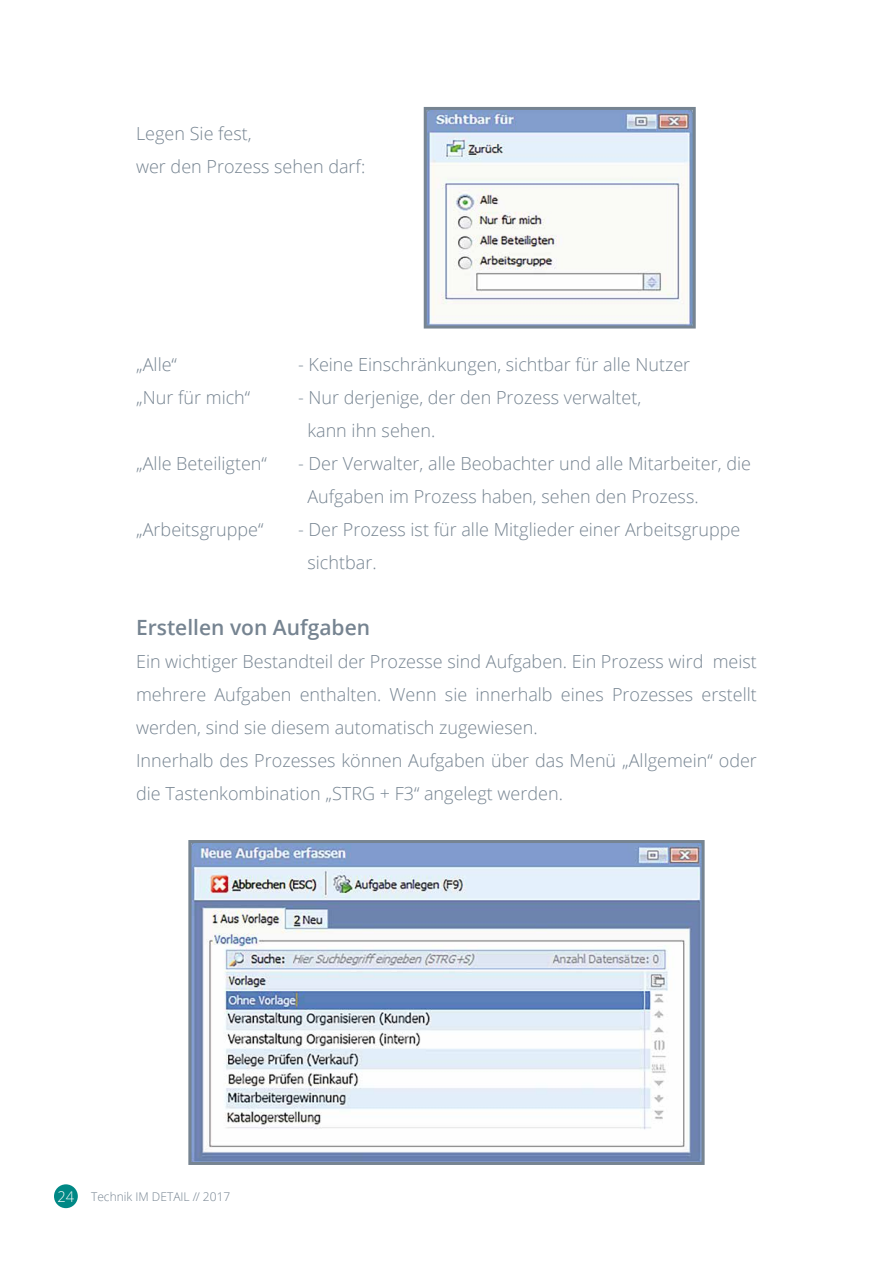
<style>
.page{position:relative;width:893px;height:1263px;background:#fff}
.page>*{position:absolute;margin:0;border:0;box-sizing:border-box;transform-origin:0 0}
.t1{font:600 21px "Open Sans";color:#768491}
.t2{font:300 18px/33px "Open Sans";color:#768491}
.t3{font:300 12px "Open Sans";color:#768491}
.s1{font-size:14.7px;color:#fff}
</style>
<div class="page">
<div style="left:54px;top:1184px;width:24px;height:24px;background:#008885;border-radius:50%"></div>
<svg style="left:424px;top:107px;width:272px;height:222px;fill:#f9f9f6"></svg>
<svg style="left:188px;top:840px;width:517px;height:325px"></svg>
<p class="t2" style="left:136px;top:117px;width:231px">Legen Sie fest,<br>wer den Prozess sehen darf:</p>
<p class="t2" style="left:136px;top:348px;width:42px">„Alle“</p>
<p class="t2" style="left:298px;top:348px;width:394px">- Keine Einschränkungen, sichtbar für alle Nutzer</p>
<p class="t2" style="left:136px;top:381px;width:116px">„Nur für mich“</p>
<p class="t2" style="left:307px;top:381px;width:335px;text-indent:-9px">- Nur derjenige, der den Prozess verwaltet, kann ihn sehen.</p>
<p class="t2" style="left:136px;top:447px;width:132px">„Alle Beteiligten“</p>
<p class="t2" style="left:307px;top:447px;width:445px;text-indent:-9px">- Der Verwalter, alle Beobachter und alle Mitarbeiter, die<br>Aufgaben im Prozess haben, sehen den Prozess.</p>
<p class="t2" style="left:136px;top:513px;width:129px">„Arbeitsgruppe“</p>
<p class="t2" style="left:307px;top:513px;width:434px;text-indent:-9px">- Der Prozess ist für alle Mitglieder einer Arbeitsgruppe sichtbar.</p>
<p class="t1" style="left:136px;top:613px;width:236px">Erstellen von Aufgaben</p>
<p class="t2" style="left:136px;top:645px;width:622px">Ein wichtiger Bestandteil der Prozesse sind Aufgaben. Ein Prozess wird meist mehrere Aufgaben enthalten. Wenn sie innerhalb eines Prozesses erstellt werden, sind sie diesem automatisch zugewiesen.<br>Innerhalb des Prozesses können Aufgaben über das Menü „Allgemein“ oder die Tastenkombination „STRG + F3“ angelegt werden.</p>
<p class="t3" style="left:58px;top:1188px;width:174px"><span class="s1">24</span> Technik IM DETAIL // 2017</p>
</div>
